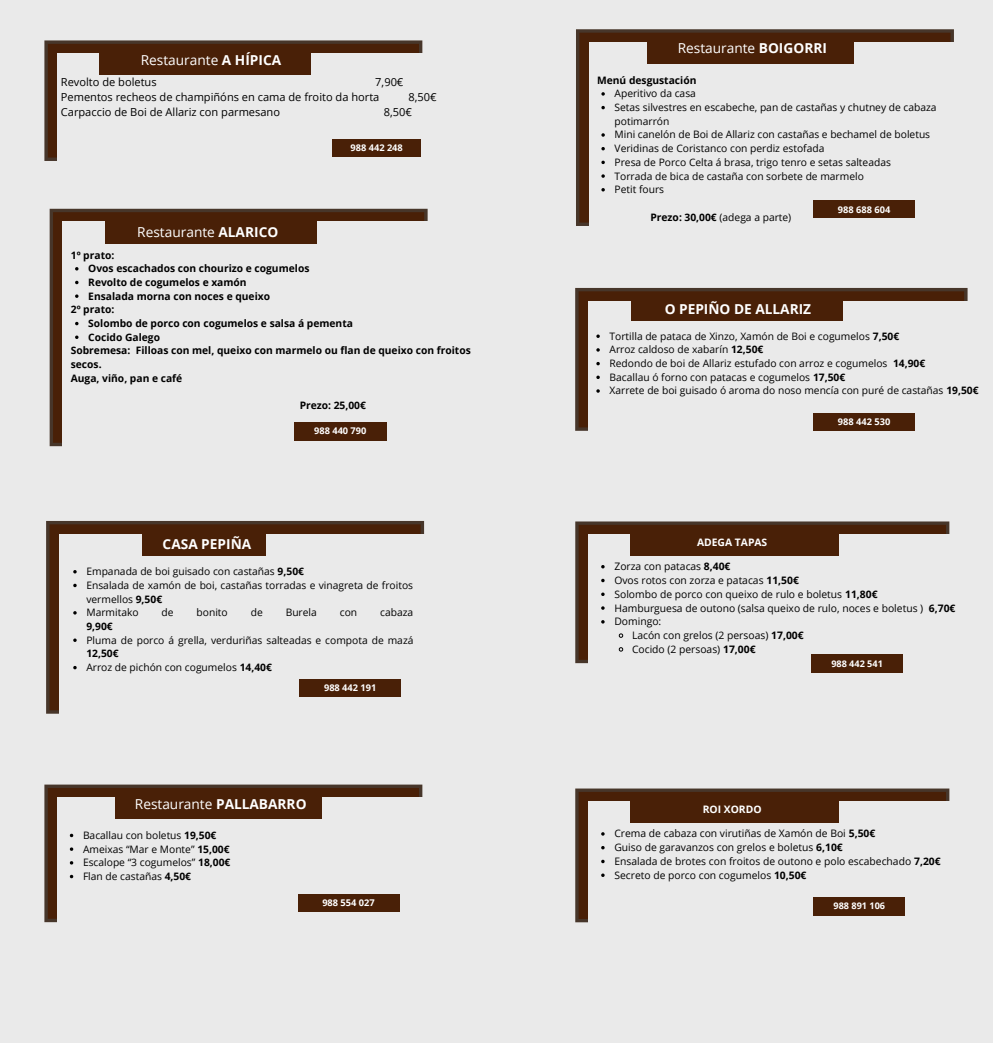
<style>
.page{position:relative;width:993px;height:1043px;background:#fff}
.page>*{position:absolute;margin:0;border:0;box-sizing:border-box;transform-origin:0 0}
.t1{font:13.65px "Open Sans";color:#fff}
.t2{font:700 13.65px "Open Sans";color:#fff}
.t3{font:11.03px/14.7px "Open Sans";color:#000}
.t4{font:10.33px/13.7px "Open Sans";color:#000}
.t5{font:700 10.33px/13.7px "Open Sans";color:#000}
.t6{font:700 10.33px "Open Sans";color:#fff}
.t7{font:700 9.28px "Open Sans";color:#fff}
.t8{font:700 9.1px "Open Sans";color:#fff}
.s1{font-weight:700}
</style>
<div class="page">
<div style="left:0;top:0;width:992px;height:1042px;background:#eaeaea"></div>
<svg style="left:44px;top:40px;width:378px;height:121px;background:#4e2d19"></svg>
<div style="left:57px;top:53px;width:375px;height:117px;background:#eaeaea"></div>
<div style="left:99px;top:52px;width:212px;height:22px;background:#492007"></div>
<div style="left:332px;top:139px;width:89px;height:18px;background:#492007"></div>
<svg style="left:50px;top:209px;width:377px;height:237px;background:#502f1b"></svg>
<div style="left:63px;top:222px;width:374px;height:233px;background:#eaeaea"></div>
<div style="left:105px;top:221px;width:211px;height:22px;background:#492007"></div>
<div style="left:294px;top:422px;width:92px;height:18px;background:#492007"></div>
<svg style="left:46px;top:521px;width:378px;height:192px;background:#482611"></svg>
<div style="left:59px;top:533px;width:374px;height:190px;background:#eaeaea"></div>
<div style="left:142px;top:533px;width:124px;height:22px;background:#492007"></div>
<svg style="left:73px;top:570px;width:4px;height:3px"></svg>
<svg style="left:73px;top:583px;width:4px;height:4px"></svg>
<svg style="left:73px;top:611px;width:4px;height:3px"></svg>
<svg style="left:73px;top:666px;width:4px;height:3px"></svg>
<div style="left:299px;top:678px;width:102px;height:18px;background:#492007"></div>
<svg style="left:44px;top:784px;width:378px;height:137px;background:#4f2e1a"></svg>
<div style="left:57px;top:797px;width:375px;height:134px;background:#eaeaea"></div>
<div style="left:115px;top:796px;width:206px;height:22px;background:#492007"></div>
<div style="left:298px;top:893px;width:101px;height:18px;background:#492007"></div>
<svg style="left:575px;top:288px;width:392px;height:142px;background:#492712"></svg>
<div style="left:588px;top:301px;width:388px;height:139px;background:#eaeaea"></div>
<div style="left:631px;top:298px;width:211px;height:22px;background:#492007"></div>
<div style="left:813px;top:413px;width:101px;height:18px;background:#492007"></div>
<svg style="left:75px;top:294px;width:3px;height:4px"></svg>
<svg style="left:75px;top:335px;width:3px;height:4px"></svg>
<svg style="left:576px;top:29px;width:377px;height:197px;background:#4a2914"></svg>
<div style="left:588px;top:42px;width:375px;height:193px;background:#eaeaea"></div>
<div style="left:647px;top:41px;width:206px;height:22px;background:#492007"></div>
<div style="left:813px;top:200px;width:101px;height:18px;background:#492007"></div>
<svg style="left:575px;top:521px;width:374px;height:142px;background:#4e2d19"></svg>
<div style="left:588px;top:534px;width:370px;height:138px;background:#eaeaea"></div>
<div style="left:630px;top:532px;width:209px;height:23px;background:#492007"></div>
<svg style="left:618px;top:633px;width:5px;height:5px"></svg>
<svg style="left:618px;top:647px;width:5px;height:5px"></svg>
<div style="left:811px;top:654px;width:91px;height:18px;background:#492007"></div>
<svg style="left:575px;top:788px;width:374px;height:134px;background:#4e2e19"></svg>
<div style="left:588px;top:801px;width:370px;height:130px;background:#eaeaea"></div>
<div style="left:630px;top:799px;width:209px;height:23px;background:#492007"></div>
<div style="left:813px;top:897px;width:91px;height:18px;background:#492007"></div>
<h1 class="t1" style="left:141px;top:50px;width:142px">Restaurante <span class="s1">A HÍPICA</span></h1>
<p class="t3" style="left:61px;top:74px;width:97px">Revolto de boletus</p>
<p class="t3" style="left:61px;top:74px;width:344px;text-indent:314px">7,90€<br>Pementos recheos de champiñóns en cama de froito da horta</p>
<p class="t3" style="left:408px;top:89px;width:30px">8,50€</p>
<p class="t3" style="left:61px;top:104px;width:221px">Carpaccio de Boi de Allariz con parmesano</p>
<p class="t3" style="left:384px;top:104px;width:30px">8,50€</p>
<p class="t5" style="left:71px;top:247px;width:45px">1º prato:</p>
<h1 class="t1" style="left:137px;top:222px;width:142px">Restaurante <span class="s1">ALARICO</span></h1>
<p class="t7" style="left:350px;top:141px;width:54px">988 442 248</p>
<p class="t5" style="left:88px;top:261px;width:223px">Ovos escachados con chourizo e cogumelos<br>Revolto de cogumelos e xamón<br>Ensalada morna con noces e queixo</p>
<p class="t5" style="left:88px;top:316px;width:266px">Solombo de porco con cogumelos e salsa á pementa<br>Cocido Galego</p>
<p class="t5" style="left:71px;top:302px;width:45px">2º prato:</p>
<p class="t5" style="left:71px;top:343px;width:401px">Sobremesa: Filloas con mel, queixo con marmelo ou flan de queixo con froitos secos.<br>Auga, viño, pan e café</p>
<p class="t5" style="left:299px;top:398px;width:68px">Prezo: 25,00€</p>
<p class="t7" style="left:314px;top:424px;width:54px">988 440 790</p>
<h1 class="t2" style="left:163px;top:534px;width:90px">CASA PEPIÑA</h1>
<p class="t4" style="left:86px;top:564px;width:328px">Empanada de boi guisado con castañas <span class="s1">9,50€<br></span>Ensalada de xamón de boi, castañas torradas e vinagreta de froitos vermellos <span class="s1">9,50€<br></span>Marmitako</p>
<p class="t4" style="left:161px;top:605px;width:14px">de</p>
<p class="t4" style="left:196px;top:605px;width:33px">bonito</p>
<p class="t4" style="left:251px;top:605px;width:14px">de</p>
<p class="t4" style="left:285px;top:605px;width:33px">Burela</p>
<p class="t4" style="left:340px;top:605px;width:19px">con</p>
<p class="t4" style="left:380px;top:605px;width:35px">cabaza</p>
<p class="t5" style="left:86px;top:619px;width:28px">9,90€</p>
<p class="t4" style="left:86px;top:632px;width:328px">Pluma de porco á grella, verduriñas salteadas e compota de mazá</p>
<p class="t4" style="left:86px;top:646px;width:187px"><span class="s1">12,50€<br></span>Arroz de pichón con cogumelos <span class="s1">14,40€</span></p>
<p class="t7" style="left:324px;top:680px;width:54px">988 442 191</p>
<h1 class="t1" style="left:135px;top:794px;width:173px">Restaurante <span class="s1">PALLABARRO</span></h1>
<p class="t4" style="left:83px;top:827px;width:149px">Bacallau con boletus <span class="s1">19,50€<br></span>Ameixas “Mar e Monte” <span class="s1">15,00€<br></span>Escalope “3 cogumelos” <span class="s1">18,00€<br></span>Flan de castañas <span class="s1">4,50€</span></p>
<p class="t7" style="left:322px;top:895px;width:54px">988 554 027</p>
<h1 class="t1" style="left:677px;top:39px;width:151px">Restaurante <span class="s1">BOIGORRI</span></h1>
<p class="t5" style="left:597px;top:73px;width:101px">Menú desgustación</p>
<p class="t4" style="left:614px;top:86px;width:323px">Aperitivo da casa<br>Setas silvestres en escabeche, pan de castañas y chutney de cabaza potimarrón<br>Mini canelón de Boi de Allariz con castañas e bechamel de boletus Veridinas de Coristanco con perdiz estofada<br>Presa de Porco Celta á brasa, trigo tenro e setas salteadas<br>Torrada de bica de castaña con sorbete de marmelo<br>Petit fours</p>
<p class="t4" style="left:650px;top:210px;width:142px"><span class="s1">Prezo: 30,00€</span> (adega a parte)</p>
<p class="t7" style="left:837px;top:202px;width:54px">988 688 604</p>
<h1 class="t2" style="left:664px;top:299px;width:148px">O PEPIÑO DE ALLARIZ</h1>
<p class="t4" style="left:609px;top:329px;width:370px">Tortilla de pataca de Xinzo, Xamón de Boi e cogumelos <span class="s1">7,50€<br></span>Arroz caldoso de xabarín <span class="s1">12,50€<br></span>Redondo de boi de Allariz estufado con arroz e cogumelos <span class="s1">14,90€<br></span>Bacallau ó forno con patacas e cogumelos <span class="s1">17,50€<br></span>Xarrete de boi guisado ó aroma do noso mencía con puré de castañas <span class="s1">19,50€</span></p>
<p class="t7" style="left:837px;top:415px;width:54px">988 442 530</p>
<p class="t6" style="left:697px;top:534px;width:72px">ADEGA TAPAS</p>
<p class="t4" style="left:614px;top:559px;width:118px">Zorza con patacas <span class="s1">8,40€</span></p>
<p class="t4" style="left:614px;top:573px;width:186px">Ovos rotos con zorza e patacas <span class="s1">11,50€</span></p>
<p class="t4" style="left:614px;top:586px;width:264px">Solombo de porco con queixo de rulo e boletus <span class="s1">11,80€</span></p>
<p class="t4" style="left:614px;top:600px;width:342px">Hamburguesa de outono (salsa queixo de rulo, noces e boletus ) <span class="s1">6,70€</span></p>
<p class="t4" style="left:614px;top:614px;width:48px">Domingo:</p>
<p class="t4" style="left:632px;top:628px;width:173px">Lacón con grelos (2 persoas) <span class="s1">17,00€</span></p>
<p class="t4" style="left:632px;top:641px;width:125px">Cocido (2 persoas) <span class="s1">17,00€</span></p>
<p class="t8" style="left:831px;top:656px;width:53px">988 442 541</p>
<p class="t6" style="left:702px;top:801px;width:60px">ROI XORDO</p>
<p class="t4" style="left:614px;top:826px;width:328px">Crema de cabaza con virutiñas de Xamón de Boi <span class="s1">5,50€<br></span>Guiso de garavanzos con grelos e boletus <span class="s1">6,10€<br></span>Ensalada de brotes con froitos de outono e polo escabechado <span class="s1">7,20€ </span>Secreto de porco con cogumelos <span class="s1">10,50€</span></p>
<p class="t8" style="left:833px;top:899px;width:53px">988 891 106</p>
</div>
